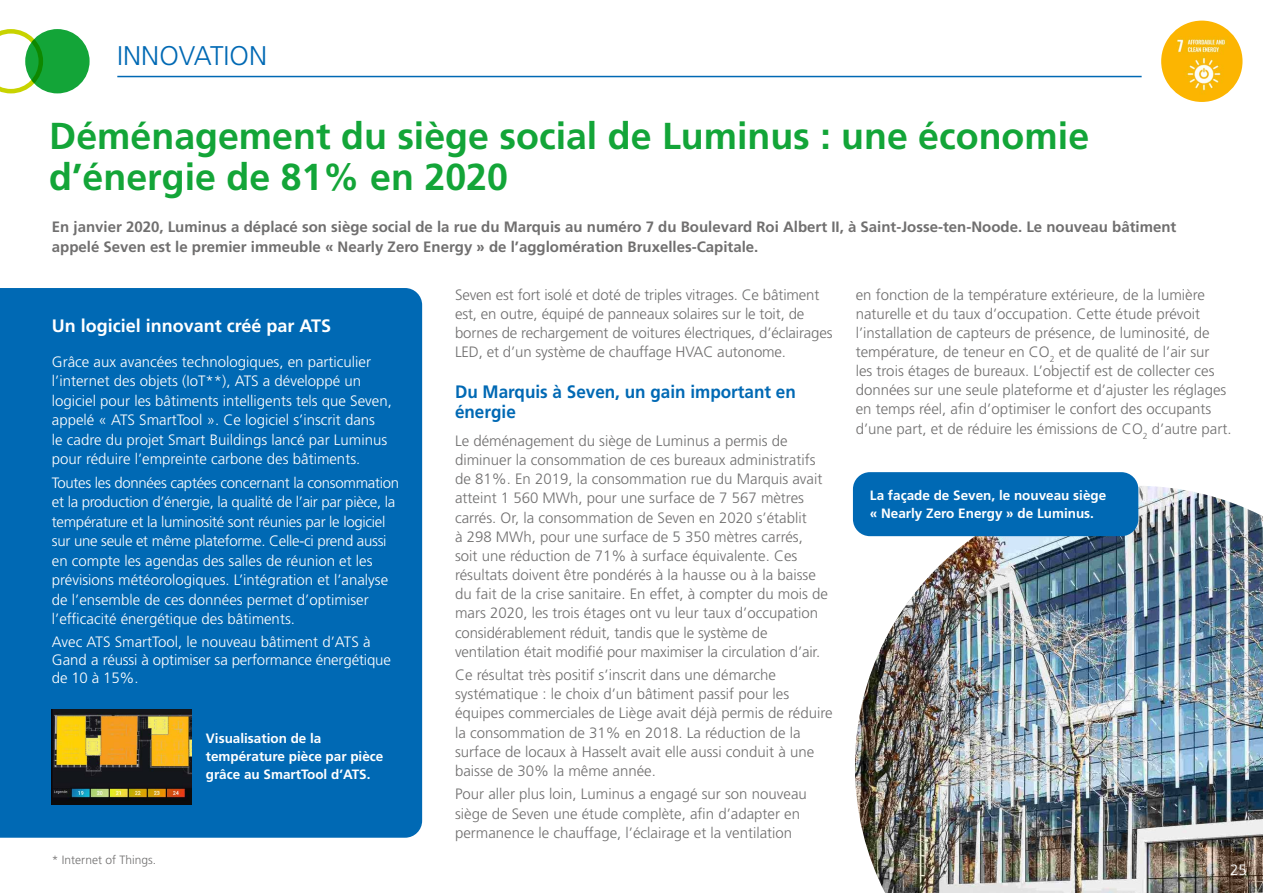
<style>
.page{position:relative;width:1263px;height:893px;background:#fff}
.page>*{position:absolute;margin:0;border:0;box-sizing:border-box;transform-origin:0 0}
.t1{font:700 37.5px/40.5px "Frutiger LT Std";color:#13a538}
.t2{font:300 27px "Frutiger LT Std";color:#0069b4}
.t3{font:700 18px/20px "Frutiger LT Std";color:#0069b4;scale:.95 1}
.t4{font:700 18px "Frutiger LT Std";color:#fff}
.t5{font:300 15px/19.2px "Frutiger LT Std";color:#706f6f}
.t6{font:300 15px/19.5px "Frutiger LT Std";color:#fff}
.t7{font:300 15px/19.5px "Frutiger LT Std";letter-spacing:-.02em;color:#fff}
.t8{font:700 15px/19.5px "Frutiger LT Std";color:#706f6f}
.t9{font:700 13.5px/18px "Frutiger LT Std";color:#fff}
.t10{font:300 12px "Frutiger LT Std";color:#706f6f}
</style>
<div class="page">
<div style="left:25px;top:29px;width:65px;height:64px;background:#13a538;border-radius:50%"></div>
<svg style="left:0;top:29px;width:43px;height:64px"></svg>
<img style="left:1161px;top:21px;width:81px;height:81px;border-radius:41px">
<hr style="left:117px;top:76px;width:1024px;height:1px;background:#0069b4">
<img style="left:855px;top:486px;width:408px;height:407px">
<div style="left:853px;top:472px;width:285px;height:64px;background:#0069b4;border-radius:17px"></div>
<div style="left:0;top:288px;width:422px;height:550px;background:#0069b4"></div>
<div style="left:189px;top:716px;width:216px;height:81px;background:#0069b4;border-radius:17px"></div>
<img style="left:52px;top:709px;width:139px;height:96px">
<h2 class="t2" style="left:117px;top:40px;width:151px">INNOVATION</h2>
<h1 class="t1" style="left:49px;top:116px;width:1041px">Déménagement du siège social de Luminus : une économie d’énergie de 81% en 2020</h1>
<p class="t8" style="left:52px;top:217px;width:1126px">En janvier 2020, Luminus a déplacé son siège social de la rue du Marquis au numéro 7 du Boulevard Roi Albert II, à Saint-Josse-ten-Noode. Le nouveau bâtiment appelé Seven est le premier immeuble « Nearly Zero Energy » de l’agglomération Bruxelles-Capitale.</p>
<p class="t4" style="left:52px;top:315px;width:281px">Un logiciel innovant créé par ATS</p>
<p class="t6" style="left:52px;top:352px;width:342px">Grâce aux avancées technologiques, en particulier l’internet des objets (IoT**), ATS a développé un logiciel pour les bâtiments intelligents tels que Seven, appelé « ATS SmartTool ». Ce logiciel s’inscrit dans<br>le cadre du projet Smart Buildings lancé par Luminus pour réduire l’empreinte carbone des bâtiments.</p>
<p class="t7" style="left:52px;top:473px;width:349px">Toutes les données captées concernant la consommation et la production d’énergie, la qualité de l’air par pièce, la température et la luminosité sont réunies par le logiciel sur une seule et même plateforme. Celle-ci prend aussi en compte les agendas des salles de réunion et les prévisions météorologiques. L’intégration et l’analyse de l’ensemble de ces données permet d’optimiser l’efficacité énergétique des bâtiments.</p>
<p class="t6" style="left:52px;top:633px;width:340px;line-height:18px">Avec ATS SmartTool, le nouveau bâtiment d’ATS à<br>Gand a réussi à optimiser sa performance énergétique de 10 à 15%.</p>
<p class="t10" style="left:52px;top:853px;width:106px">* Internet of Things.</p>
<p class="t9" style="left:206px;top:730px;width:179px">Visualisation de la température pièce par pièce grâce au SmartTool d’ATS.</p>
<p class="t5" style="left:455px;top:285px;width:379px">Seven est fort isolé et doté de triples vitrages. Ce bâtiment est, en outre, équipé de panneaux solaires sur le toit, de bornes de rechargement de voitures électriques, d’éclairages LED, et d’un système de chauffage HVAC autonome.</p>
<p class="t3" style="left:455px;top:382px;width:360px">Du Marquis à Seven, un gain important en énergie</p>
<p class="t5" style="left:455px;top:431px;width:374px">Le déménagement du siège de Luminus a permis de diminuer la consommation de ces bureaux administratifs de 81%. En 2019, la consommation rue du Marquis avait atteint 1 560 MWh, pour une surface de 7 567 mètres carrés. Or, la consommation de Seven en 2020 s’établit<br>à 298 MWh, pour une surface de 5 350 mètres carrés, soit une réduction de 71% à surface équivalente. Ces résultats doivent être pondérés à la hausse ou à la baisse du fait de la crise sanitaire. En effet, à compter du mois de mars 2020, les trois étages ont vu leur taux d’occupation considérablement réduit, tandis que le système de ventilation était modifié pour maximiser la circulation d’air.</p>
<p class="t5" style="left:455px;top:666px;width:379px">Ce résultat très positif s’inscrit dans une démarche systématique : le choix d’un bâtiment passif pour les équipes commerciales de Liège avait déjà permis de réduire la consommation de 31% en 2018. La réduction de la surface de locaux à Hasselt avait elle aussi conduit à une baisse de 30% la même année.</p>
<p class="t5" style="left:455px;top:785px;width:353px">Pour aller plus loin, Luminus a engagé sur son nouveau siège de Seven une étude complète, afin d’adapter en permanence le chauffage, l’éclairage et la ventilation</p>
<p class="t5" style="left:856px;top:285px;width:377px">en fonction de la température extérieure, de la lumière naturelle et du taux d’occupation. Cette étude prévoit l’installation de capteurs de présence, de luminosité, de température, de teneur en CO<sub>2</sub> et de qualité de l’air sur<br>les trois étages de bureaux. L’objectif est de collecter ces données sur une seule plateforme et d’ajuster les réglages en temps réel, afin d’optimiser le confort des occupants d’une part, et de réduire les émissions de CO<sub>2</sub> d’autre part.</p>
<p class="t9" style="left:870px;top:487px;width:238px">La façade de Seven, le nouveau siège « Nearly Zero Energy » de Luminus.</p>
<p class="t6" style="left:1230px;top:860px;width:18px">25</p>
</div>
